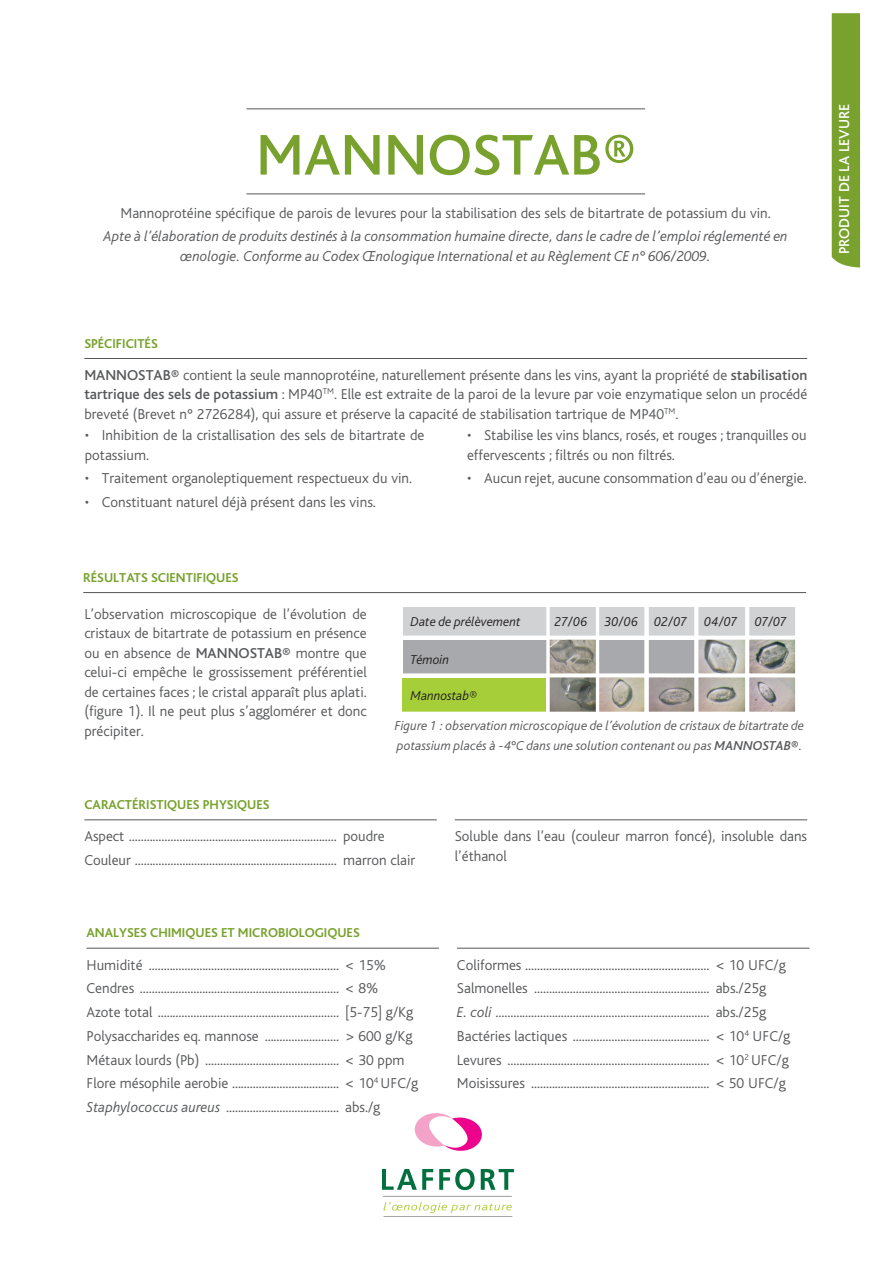
<style>
.page{position:relative;width:893px;height:1263px;background:#fff}
.page>*{position:absolute;margin:0;border:0;box-sizing:border-box;transform-origin:0 0}
.t1{font:500 60px "Bliss";color:#78a22d}
.Texte{font:300 15px/19.5px "Bliss";color:#57585a}
.Texte-2{font:italic 300 15px/19.5px "Bliss";color:#57585a;text-align:center}
.Texte-3{font:500 15px "Bliss";color:#fff}
.Texte-4{font:italic 300 13.5px/19.5px "Bliss";color:#57585a}
.Titres_chapitres{font:700 13.5px "Bliss";color:#78a22d}
.t2{font:italic 300 13.5px "Bliss 2";color:#231f20}
.s1{font-weight:500}
.s2{font-style:italic}
</style>
<div class="page">
<hr style="left:246px;top:108px;width:399px;height:1px;background:#57585a">
<hr style="left:246px;top:194px;width:399px;height:1px;background:#57585a">
<hr style="left:84px;top:358px;width:723px;height:1px;background:#57585a">
<hr style="left:83px;top:592px;width:723px;height:1px;background:#57585a">
<svg style="left:414px;top:1113px;width:68px;height:38px"></svg>
<svg style="left:382px;top:1169px;width:51px;height:21px"></svg>
<svg style="left:439px;top:1168px;width:36px;height:22px"></svg>
<svg style="left:481px;top:1169px;width:33px;height:21px"></svg>
<svg style="left:384px;top:1202px;width:128px;height:11px"></svg>
<hr style="left:383px;top:1196px;width:129px;height:1px;background:#9b9da0">
<hr style="left:383px;top:1216px;width:129px;height:1px;background:#9b9da0">
<div style="left:832px;top:13px;width:28px;height:254px;background:#78a22d"></div>
<div style="left:403px;top:678px;width:143px;height:36px;background:#a6ce39"></div>
<div style="left:403px;top:640px;width:392px;height:33px;background:#a8a9ad"></div>
<div style="left:403px;top:608px;width:393px;height:28px;background:#d1d2d4"></div>
<img style="left:749px;top:640px;width:46px;height:33px">
<img style="left:599px;top:677px;width:196px;height:35px">
<img style="left:550px;top:677px;width:46px;height:35px">
<img style="left:550px;top:640px;width:46px;height:33px">
<img style="left:698px;top:640px;width:47px;height:33px">
<svg style="left:648px;top:608px;width:1px;height:104px"></svg>
<hr style="left:596px;top:603px;width:3px;height:113px;background:#fff">
<svg style="left:546px;top:607px;width:4px;height:105px"></svg>
<svg style="left:403px;top:673px;width:392px;height:4px"></svg>
<hr style="left:395px;top:712px;width:413px;height:4px;background:#fff">
<hr style="left:403px;top:636px;width:405px;height:4px;background:#fff">
<hr style="left:795px;top:606px;width:4px;height:113px;background:#fff">
<hr style="left:745px;top:607px;width:4px;height:113px;background:#fff">
<hr style="left:694px;top:605px;width:4px;height:113px;background:#fff">
<svg style="left:644px;top:607px;width:4px;height:105px"></svg>
<hr style="left:84px;top:819px;width:353px;height:1px;background:#57585a">
<hr style="left:455px;top:819px;width:352px;height:1px;background:#57585a">
<hr style="left:87px;top:948px;width:352px;height:1px;background:#57585a">
<hr style="left:457px;top:948px;width:352px;height:1px;background:#57585a">
<p class="t1" style="left:256px;top:124px;width:382px">MANNOSTAB®</p>
<p class="Texte" style="left:120px;top:203px;width:652px">Mannoprotéine spécifique de parois de levures pour la stabilisation des sels de bitartrate de potassium du vin.</p>
<p class="Texte-2" style="left:104px;top:227px;width:686px">Apte à l’élaboration de produits destinés à la consommation humaine directe, dans le cadre de l’emploi réglementé en œnologie. Conforme au Codex Œnologique International et au Règlement CE n° 606/2009.</p>
<p class="Titres_chapitres" style="left:84px;top:336px;width:75px">SPÉCIFICITÉS</p>
<p class="Texte" style="left:84px;top:366px;width:724px;text-align:justify"><span class="s1">MANNOSTAB®</span> contient la seule mannoprotéine, naturellement présente dans les vins, ayant la propriété de <span class="s1">stabilisation tartrique des sels de potassium</span> : MP40<sup>TM</sup>. Elle est extraite de la paroi de la levure par voie enzymatique selon un procédé breveté (Brevet n° 2726284), qui assure et préserve la capacité de stabilisation tartrique de MP40<sup>TM</sup>.</p>
<p class="Texte" style="left:85px;top:426px;width:341px">• Inhibition de la cristallisation des sels de bitartrate de potassium.</p>
<p class="Texte" style="left:85px;top:469px;width:329px">• Traitement organoleptiquement respectueux du vin.</p>
<p class="Texte" style="left:85px;top:493px;width:293px">• Constituant naturel déjà présent dans les vins.</p>
<p class="Titres_chapitres" style="left:83px;top:570px;width:157px">RÉSULTATS SCIENTIFIQUES</p>
<p class="Texte" style="left:467px;top:426px;width:341px">• Stabilise les vins blancs, rosés, et rouges ; tranquilles ou effervescents ; filtrés ou non filtrés.</p>
<p class="Texte" style="left:467px;top:469px;width:341px">• Aucun rejet, aucune consommation d’eau ou d’énergie.</p>
<p class="Texte" style="left:84px;top:604px;width:284px;text-align:justify">L’observation microscopique de l’évolution de cristaux de bitartrate de potassium en présence ou en absence de <span class="s1">MANNOSTAB®</span> montre que celui-ci empêche le grossissement préférentiel de certaines faces ; le cristal apparaît plus aplati. (figure 1). Il ne peut plus s’agglomérer et donc précipiter.</p>
<p class="t2" style="left:411px;top:613px;width:112px">Date de prélèvement</p>
<p class="t2" style="left:555px;top:613px;width:34px">27/06</p>
<p class="t2" style="left:604px;top:613px;width:84px">30/06 02/07</p>
<p class="t2" style="left:704px;top:613px;width:35px">04/07</p>
<p class="t2" style="left:755px;top:613px;width:33px">07/07</p>
<p class="t2" style="left:411px;top:651px;width:40px">Témoin</p>
<p class="t2" style="left:411px;top:687px;width:68px">Mannostab®</p>
<p class="Texte-4" style="left:395px;top:716px;width:411px">Figure 1 : observation microscopique de l’évolution de cristaux de bitartrate de potassium placés à -4°C dans une solution contenant ou pas <span class="s1">MANNOSTAB®</span>.</p>
<p class="Titres_chapitres" style="left:84px;top:797px;width:187px">CARACTÉRISTIQUES PHYSIQUES</p>
<p class="Texte" style="left:84px;top:827px;width:302px">Aspect ...................................................................... poudre</p>
<p class="Texte" style="left:84px;top:851px;width:332px">Couleur .................................................................... marron clair</p>
<p class="Titres_chapitres" style="left:87px;top:926px;width:275px">ANALYSES CHIMIQUES ET MICROBIOLOGIQUES</p>
<p class="Texte" style="left:87px;top:955px;width:301px">Humidité ................................................................ &lt; 15%</p>
<p class="Texte" style="left:87px;top:979px;width:293px">Cendres ................................................................... &lt; 8%</p>
<p class="Texte" style="left:87px;top:1003px;width:328px">Azote total ............................................................. [5-75] g/Kg</p>
<p class="Texte" style="left:87px;top:1026px;width:328px">Polysaccharides eq. mannose ......................... &gt; 600 g/Kg</p>
<p class="Texte" style="left:87px;top:1050px;width:319px">Métaux lourds (Pb) ............................................. &lt; 30 ppm</p>
<p class="Texte" style="left:87px;top:1074px;width:333px">Flore mésophile aerobie .................................... &lt; 10<sup>4</sup> UFC/g</p>
<p class="Texte" style="left:87px;top:1098px;width:295px"><span class="s2">Staphylococcus aureus</span> ...................................... abs./g</p>
<p class="Texte" style="left:455px;top:827px;width:354px">Soluble dans l’eau (couleur marron foncé), insoluble dans l’éthanol</p>
<p class="Texte" style="left:457px;top:955px;width:330px">Coliformes .............................................................. &lt; 10 UFC/g</p>
<p class="Texte" style="left:457px;top:979px;width:311px">Salmonelles ........................................................... abs./25g</p>
<p class="Texte" style="left:457px;top:1003px;width:311px"><span class="s2">E. coli</span> ........................................................................ abs./25g</p>
<p class="Texte" style="left:457px;top:1026px;width:335px">Bactéries lactiques .............................................. &lt; 10<sup>4</sup> UFC/g</p>
<p class="Texte" style="left:457px;top:1050px;width:333px">Levures .................................................................... &lt; 10<sup>2</sup> UFC/g</p>
<p class="Texte" style="left:457px;top:1074px;width:330px">Moisissures ............................................................ &lt; 50 UFC/g</p>
<p class="Texte-3" style="left:836px;top:254px;width:152px;rotate:-90deg">PRODUIT DE LA LEVURE</p>
</div>
